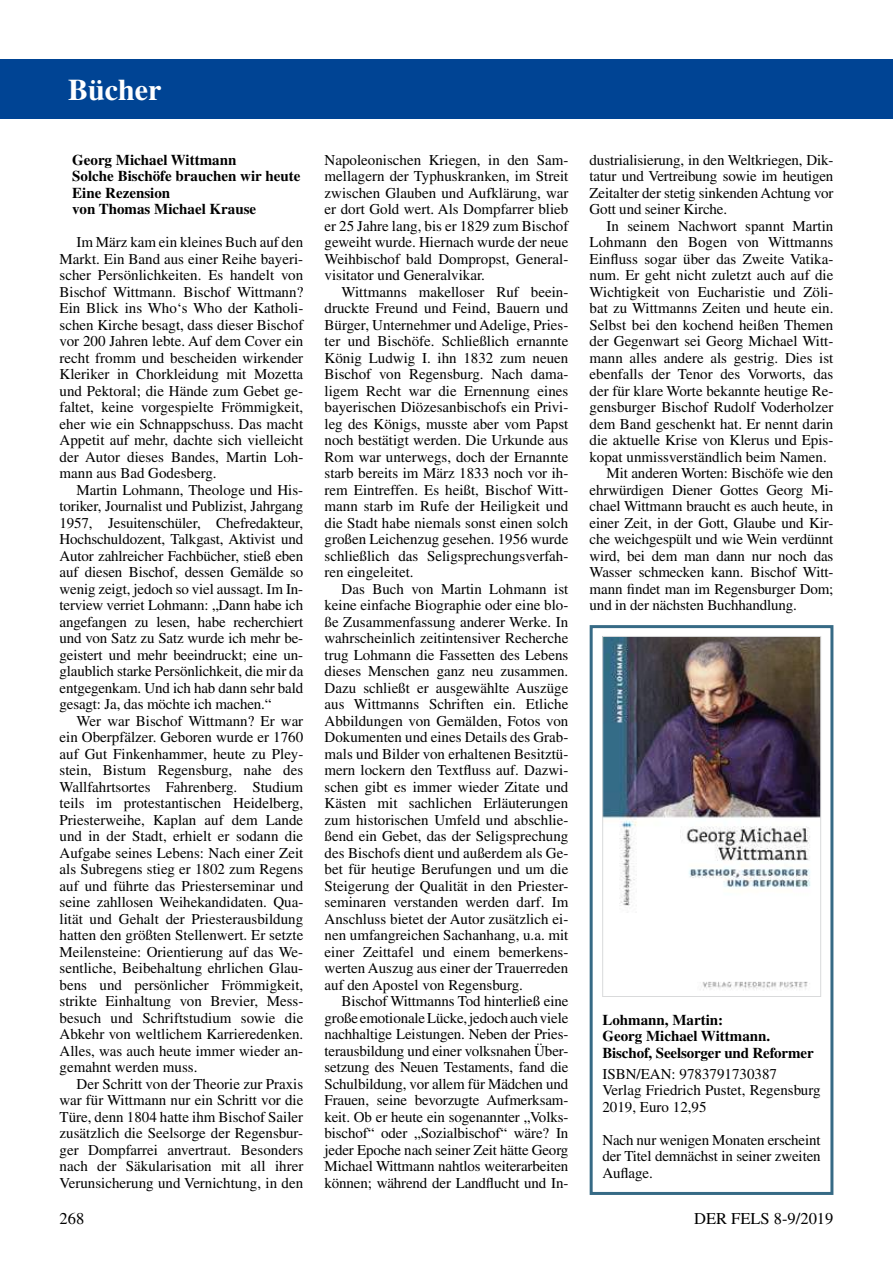
<style>
.page{position:relative;width:893px;height:1263px;background:#fff}
.page>*{position:absolute;margin:0;border:0;box-sizing:border-box;transform-origin:0 0}
.t1{font:700 30px "Times";color:#fff}
.t2{font:16.5px "Times";color:#000}
.t3{font:15px/16.5px "Times";color:#000;text-align:justify}
.t4{font:700 15px/16.5px "Times";color:#000}
</style>
<div class="page">
<div style="left:0;top:60px;width:893px;height:59px;background:#004494"></div>
<img style="left:604px;top:638px;width:215px;height:352px">
<div style="left:602px;top:636px;width:219px;height:361px;border:1px solid #d9dadb"></div>
<div style="left:590px;top:625px;width:243px;height:570px;border:3px solid #366a85"></div>
<h1 class="t1" style="left:68px;top:72px;width:95px">Bücher</h1>
<p class="t4" style="left:72px;top:151px;width:230px">Georg Michael Wittmann<br>Solche Bischöfe brauchen wir heute<br>Eine Rezension<br>von Thomas Michael Krause</p>
<p class="t3" style="left:60px;top:234px;width:245px;text-indent:17px">Im März kam ein kleines Buch auf den Markt. Ein Band aus einer Reihe bayeri&shy;scher Persönlichkeiten. Es handelt von Bischof Wittmann. Bischof Wittmann?<br>Ein Blick ins Who‘s Who der Katholi&shy;schen Kirche besagt, dass dieser Bischof vor 200 Jahren lebte. Auf dem Cover ein recht fromm und bescheiden wirkender Kleriker in Chorkleidung mit Mozetta und Pektoral; die Hände zum Gebet ge&shy;faltet, keine vorgespielte Frömmigkeit, eher wie ein Schnappschuss. Das macht Appetit auf mehr, dachte sich vielleicht der Autor dieses Bandes, Martin Loh&shy;mann aus Bad Godesberg.</p>
<p class="t3" style="left:60px;top:481px;width:245px;text-indent:17px">Martin Lohmann, Theologe und His&shy;toriker, Journalist und Publizist, Jahrgang 1957, Jesuitenschüler, Chefredakteur, Hochschuldozent, Talkgast, Aktivist und Autor zahlreicher Fachbücher, stieß eben auf diesen Bischof, dessen Gemälde so wenig zeigt, jedoch so viel aussagt. Im In&shy;terview verriet Lohmann: „Dann habe ich angefangen zu lesen, habe recherchiert und von Satz zu Satz wurde ich mehr be&shy;geistert und mehr beeindruckt; eine un&shy;glaublich starke Persönlichkeit, die mir da entgegenkam. Und ich hab dann sehr bald gesagt: Ja, das möchte ich machen.“</p>
<p class="t3" style="left:60px;top:712px;width:245px;text-indent:17px">Wer war Bischof Wittmann? Er war ein Oberpfälzer. Geboren wurde er 1760 auf Gut Finkenhammer, heute zu Pley&shy;stein, Bistum Regensburg, nahe des Wallfahrtsortes Fahrenberg. Studium teils im protestantischen Heidelberg, Priesterweihe, Kaplan auf dem Lande und in der Stadt, erhielt er sodann die Aufgabe seines Lebens: Nach einer Zeit als Subregens stieg er 1802 zum Regens auf und führte das Priesterseminar und seine zahllosen Weihekandidaten. Qua&shy;lität und Gehalt der Priesterausbildung hatten den größten Stellenwert. Er setzte Meilensteine: Orientierung auf das We&shy;sentliche, Beibehaltung ehrlichen Glau&shy;bens und persönlicher Frömmigkeit, strikte Einhaltung von Brevier, Mess&shy;besuch und Schriftstudium sowie die Abkehr von weltlichem Karrieredenken.<br>Alles, was auch heute immer wieder an&shy;gemahnt werden muss.</p>
<p class="t3" style="left:60px;top:1075px;width:245px;text-indent:17px">Der Schritt von der Theorie zur Praxis war für Wittmann nur ein Schritt vor die Türe, denn 1804 hatte ihm Bischof Sailer zusätzlich die Seelsorge der Regensbur&shy;ger Dompfarrei anvertraut. Besonders nach der Säkularisation mit all ihrer Verunsicherung und Vernichtung, in den</p>
<p class="t3" style="left:325px;top:151px;width:245px">Napoleonischen Kriegen, in den Sam&shy;mellagern der Typhuskranken, im Streit zwischen Glauben und Aufklärung, war er dort Gold wert. Als Dompfarrer blieb er 25 Jahre lang, bis er 1829 zum Bischof geweiht wurde. Hiernach wurde der neue Weihbischof bald Dompropst, General&shy;visitator und Generalvikar.</p>
<p class="t3" style="left:325px;top:283px;width:245px;text-indent:17px">Wittmanns makelloser Ruf beein&shy;druckte Freund und Feind, Bauern und Bürger, Unternehmer und Adelige, Pries&shy;ter und Bischöfe. Schließlich ernannte König Ludwig I. ihn 1832 zum neuen Bischof von Regensburg. Nach dama&shy;ligem Recht war die Ernennung eines bayerischen Diözesanbischofs ein Privi&shy;leg des Königs, musste aber vom Papst noch bestätigt werden. Die Urkunde aus Rom war unterwegs, doch der Ernannte starb bereits im März 1833 noch vor ih&shy;rem Eintreffen. Es heißt, Bischof Witt&shy;mann starb im Rufe der Heiligkeit und die Stadt habe niemals sonst einen solch großen Leichenzug gesehen. 1956 wurde schließlich das Seligsprechungsverfah&shy;ren eingeleitet.</p>
<p class="t3" style="left:325px;top:580px;width:245px;text-indent:17px">Das Buch von Martin Lohmann ist keine einfache Biographie oder eine blo&shy;ße Zusammenfassung anderer Werke. In wahrscheinlich zeitintensiver Recherche trug Lohmann die Fassetten des Lebens dieses Menschen ganz neu zusammen.<br>Dazu schließt er ausgewählte Auszüge aus Wittmanns Schriften ein. Etliche Abbildungen von Gemälden, Fotos von Dokumenten und eines Details des Grab&shy;mals und Bilder von erhaltenen Besitztü&shy;mern lockern den Textfluss auf. Dazwi&shy;schen gibt es immer wieder Zitate und Kästen mit sachlichen Erläuterungen zum historischen Umfeld und abschlie&shy;ßend ein Gebet, das der Seligsprechung des Bischofs dient und außerdem als Ge&shy;bet für heutige Berufungen und um die Steigerung der Qualität in den Priester&shy;seminaren verstanden werden darf. Im Anschluss bietet der Autor zusätzlich ei&shy;nen umfangreichen Sachanhang, u.a. mit einer Zeittafel und einem bemerkens&shy;werten Auszug aus einer der Trauerreden auf den Apostel von Regensburg.</p>
<p class="t3" style="left:325px;top:993px;width:245px;text-indent:17px">Bischof Wittmanns Tod hinterließ eine große emotionale Lücke, jedoch auch viele nachhaltige Leistungen. Neben der Pries&shy;terausbildung und einer volksnahen Über&shy;setzung des Neuen Testaments, fand die Schulbildung, vor allem für Mädchen und Frauen, seine bevorzugte Aufmerksam&shy;keit. Ob er heute ein sogenannter „Volks&shy;bischof“ oder „Sozialbischof“ wäre? In jeder Epoche nach seiner Zeit hätte Georg Michael Wittmann nahtlos weiterarbeiten können; während der Landflucht und In-</p>
<p class="t3" style="left:590px;top:151px;width:245px">dustrialisierung, in den Weltkriegen, Dik&shy;tatur und Vertreibung sowie im heutigen Zeitalter der stetig sinkenden Achtung vor Gott und seiner Kirche.</p>
<p class="t3" style="left:607px;top:217px;width:228px">In seinem Nachwort spannt Martin</p>
<p class="t3" style="left:590px;top:234px;width:245px">Lohmann den Bogen von Wittmanns</p>
<p class="t3" style="left:590px;top:250px;width:245px">Einfluss sogar über das Zweite Vatika-</p>
<p class="t3" style="left:590px;top:267px;width:245px">num. Er geht nicht zuletzt auch auf die</p>
<p class="t3" style="left:590px;top:283px;width:245px">Wichtigkeit von Eucharistie und Zöli-</p>
<p class="t3" style="left:590px;top:300px;width:245px">bat zu Wittmanns Zeiten und heute ein.</p>
<p class="t3" style="left:590px;top:316px;width:245px">Selbst bei den kochend heißen Themen</p>
<p class="t3" style="left:590px;top:333px;width:245px">der Gegenwart sei Georg Michael Witt-</p>
<p class="t3" style="left:590px;top:349px;width:245px">mann alles andere als gestrig. Dies ist</p>
<p class="t3" style="left:590px;top:366px;width:245px">ebenfalls der Tenor des Vorworts, das</p>
<p class="t3" style="left:590px;top:382px;width:245px">der für klare Worte bekannte heutige Re-</p>
<p class="t3" style="left:590px;top:399px;width:245px">gensburger Bischof Rudolf Voderholzer</p>
<p class="t3" style="left:590px;top:415px;width:245px">dem Band geschenkt hat. Er nennt darin</p>
<p class="t3" style="left:590px;top:432px;width:245px">die aktuelle Krise von Klerus und Epis-</p>
<p class="t3" style="left:590px;top:448px;width:239px">kopat unmissverständlich beim Namen.</p>
<p class="t3" style="left:607px;top:465px;width:228px">Mit anderen Worten: Bischöfe wie den</p>
<p class="t3" style="left:590px;top:481px;width:245px">ehrwürdigen Diener Gottes Georg Mi-</p>
<p class="t3" style="left:590px;top:498px;width:245px">chael Wittmann braucht es auch heute, in</p>
<p class="t3" style="left:590px;top:514px;width:245px">einer Zeit, in der Gott, Glaube und Kir-</p>
<p class="t3" style="left:590px;top:531px;width:245px">che weichgespült und wie Wein verdünnt</p>
<p class="t3" style="left:590px;top:547px;width:245px">wird, bei dem man dann nur noch das</p>
<p class="t3" style="left:590px;top:564px;width:245px">Wasser schmecken kann. Bischof Witt-</p>
<p class="t3" style="left:590px;top:580px;width:245px">mann findet man im Regensburger Dom;</p>
<p class="t3" style="left:590px;top:597px;width:209px">und in der nächsten Buchhandlung.</p>
<p class="t4" style="left:602px;top:1011px;width:213px">Lohmann, Martin:<br>Georg Michael Wittmann.<br>Bischof, Seelsorger und Reformer</p>
<p class="t3" style="left:602px;top:1065px;width:220px;text-align:left">ISBN/EAN: 9783791730387<br>Verlag Friedrich Pustet, Regensburg<br>2019, Euro 12,95</p>
<p class="t3" style="left:602px;top:1131px;width:220px">Nach nur wenigen Monaten erscheint der Titel demnächst in seiner zweiten Auflage.</p>
<p class="t2" style="left:60px;top:1209px;width:26px">268</p>
<p class="t2" style="left:694px;top:1209px;width:141px">DER FELS 8-9/2019</p>
</div>
